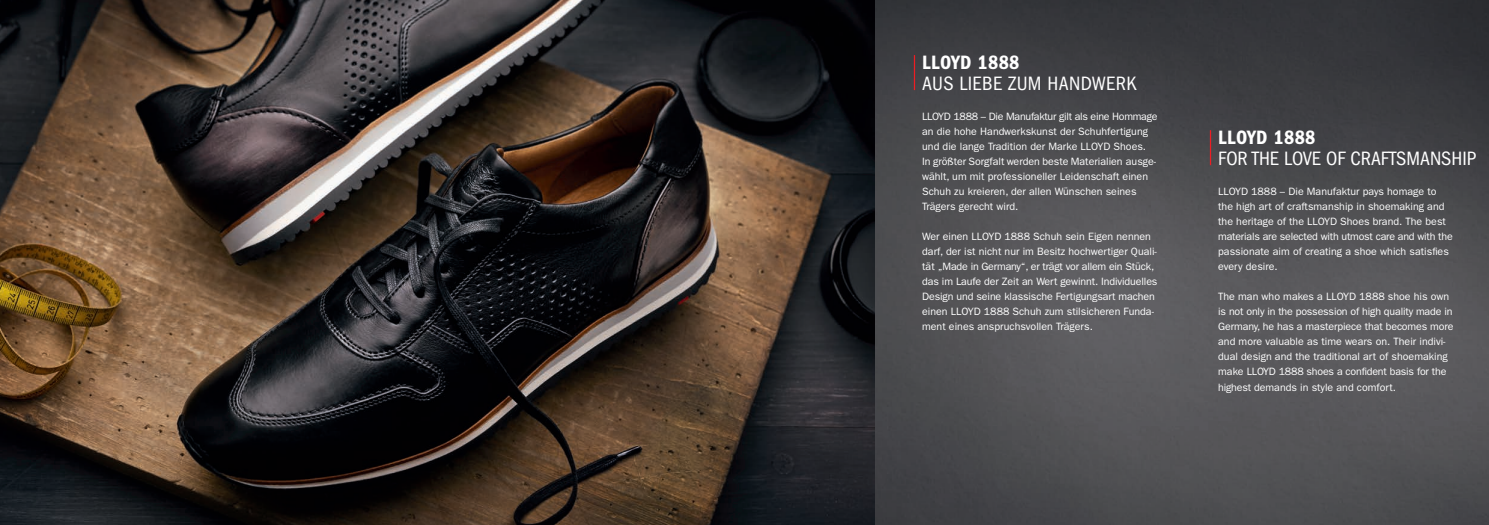
<style>
.page{position:relative;width:1489px;height:525px;background:#fff}
.page>*{position:absolute;margin:0;border:0;box-sizing:border-box;transform-origin:0 0}
.t1{font:condensed 20px "ITC Franklin Gothic Std";color:#fff}
.t2{font:condensed 20px "ITC Franklin Gothic Std";letter-spacing:.02em;color:#fff}
.t3{font:20px "ITC Franklin Gothic Std Dm Cd";letter-spacing:.02em;color:#fff}
.t4{font:10.62px/15px "ITC Franklin Gothic Std";color:#fff}
</style>
<div class="page">
<img style="left:874px;top:0;width:614px;height:524px">
<img style="left:0;top:0;width:874px;height:524px">
<hr style="left:913px;top:55px;width:2px;height:35px;background:#ee1d23">
<hr style="left:1209px;top:130px;width:1px;height:35px;background:#ee1d23">
<h1 class="t3" style="left:922px;top:55px;width:99px">LLOYD 1888</h1>
<h1 class="t2" style="left:922px;top:76px;width:215px">AUS LIEBE ZUM HANDWERK</h1>
<p class="t4" style="left:922px;top:110px;width:237px">LLOYD 1888 – Die Manufaktur gilt als eine Hommage an die hohe Handwerkskunst der Schuhfertigung und die lange Tradition der Marke LLOYD Shoes.<br>In größter Sorgfalt werden beste Materialien ausge&shy;wählt, um mit professioneller Leidenschaft einen Schuh zu kreieren, der allen Wünschen seines Trägers gerecht wird.</p>
<p class="t4" style="left:922px;top:230px;width:237px">Wer einen LLOYD 1888 Schuh sein Eigen nennen darf, der ist nicht nur im Besitz hochwertiger Quali&shy;tät „Made in Germany“, er trägt vor allem ein Stück, das im Laufe der Zeit an Wert gewinnt. Individuelles Design und seine klassische Fertigungsart machen einen LLOYD 1888 Schuh zum stilsicheren Funda&shy;ment eines anspruchsvollen Trägers.</p>
<h1 class="t3" style="left:1218px;top:130px;width:99px">LLOYD 1888</h1>
<h1 class="t1" style="left:1218px;top:151px;width:260px">FOR THE LOVE OF CRAFTSMANSHIP</h1>
<p class="t4" style="left:1218px;top:185px;width:236px">LLOYD 1888 – Die Manufaktur pays homage to the high art of craftsmanship in shoemaking and the heritage of the LLOYD Shoes brand. The best materials are selected with utmost care and with the passionate aim of creating a shoe which satisfies every desire.</p>
<p class="t4" style="left:1218px;top:290px;width:237px">The man who makes a LLOYD 1888 shoe his own is not only in the possession of high quality made in Germany, he has a masterpiece that becomes more and more valuable as time wears on. Their indivi&shy;dual design and the traditional art of shoemaking make LLOYD 1888 shoes a confident basis for the highest demands in style and comfort.</p>
</div>
